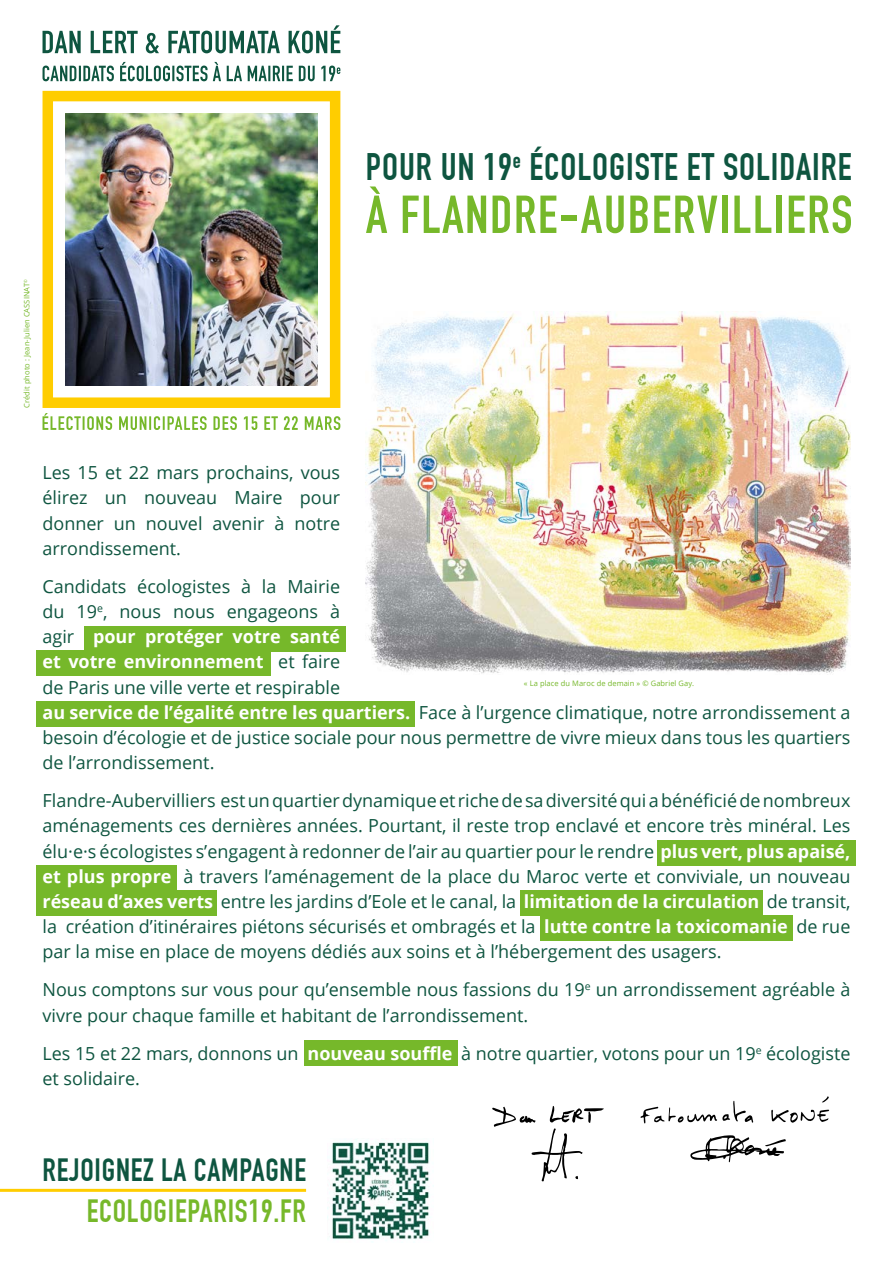
<style>
.page{position:relative;width:893px;height:1263px;background:#fff}
.page>*{position:absolute;margin:0;border:0;box-sizing:border-box;transform-origin:0 0}
.t1{font:700 52.5px "DIN Condensed";letter-spacing:.03em;color:#76b82a}
.t2{font:700 37.5px "DIN Condensed";letter-spacing:.025em;color:#0e5540}
.t3{font:700 31.5px "DIN Condensed";letter-spacing:.025em;color:#0e5540}
.t4{font:700 31.5px "DIN Condensed";letter-spacing:.025em;color:#76b82a}
.t5{font:18px/25.2px "Open Sans";color:#0e5540}
.t6{font:7.5px "Open Sans";letter-spacing:.01em;color:#76b82a}
.s1{font-weight:700;color:#fff}
</style>
<div class="page">
<div style="left:84px;top:626px;width:262px;height:25px;background:#76b82a"></div>
<div style="left:37px;top:650px;width:234px;height:26px;background:#76b82a"></div>
<div style="left:37px;top:701px;width:378px;height:26px;background:#76b82a"></div>
<div style="left:37px;top:865px;width:140px;height:25px;background:#76b82a"></div>
<div style="left:657px;top:840px;width:199px;height:26px;background:#76b82a"></div>
<div style="left:520px;top:890px;width:243px;height:26px;background:#76b82a"></div>
<div style="left:37px;top:890px;width:180px;height:26px;background:#76b82a"></div>
<div style="left:540px;top:915px;width:252px;height:26px;background:#76b82a"></div>
<div style="left:304px;top:1040px;width:153px;height:26px;background:#76b82a"></div>
<hr style="left:0;top:1189px;width:306px;height:3px;background:#ffcd00">
<img style="left:327px;top:1139px;width:103px;height:101px">
<svg style="left:492px;top:1106px;width:112px;height:75px"></svg>
<svg style="left:771px;top:1109px;width:58px;height:14px"></svg>
<svg style="left:690px;top:1135px;width:96px;height:27px"></svg>
<svg style="left:640px;top:1101px;width:113px;height:23px"></svg>
<svg style="left:822px;top:1096px;width:7px;height:6px"></svg>
<svg style="left:43px;top:62px;width:297px;height:19px"></svg>
<svg style="left:43px;top:25px;width:297px;height:28px"></svg>
<img style="left:366px;top:311px;width:484px;height:363px">
<svg style="left:42px;top:90px;width:299px;height:318px"></svg>
<img style="left:65px;top:113px;width:252px;height:272px">
<svg style="left:43px;top:413px;width:297px;height:17px"></svg>
<p class="t6" style="left:22px;top:408px;width:131px;rotate:-90deg">Crédit photo : Jean-Julien CASSINAT<sup>©</sup></p>
<h2 class="t2" style="left:366px;top:145px;width:487px">POUR UN 19<sup>e</sup> ÉCOLOGISTE ET SOLIDAIRE</h2>
<h1 class="t1" style="left:366px;top:184px;width:488px">À FLANDRE-AUBERVILLIERS</h1>
<p class="t5" style="left:43px;top:460px;width:299px;text-align:justify">Les 15 et 22 mars prochains, vous élirez un nouveau Maire pour donner un nouvel avenir à notre arrondissement.</p>
<p class="t5" style="left:43px;top:573px;width:809px">Candidats écologistes à la Mairie<br>du 19<sup>e</sup>, nous nous engageons à<br>agir <span class="s1">pour protéger votre santé<br>et votre environnement</span> et faire<br>de Paris une ville verte et respirable<br><span class="s1">au service de l’égalité entre les quartiers.</span> Face à l’urgence climatique, notre arrondissement a besoin d’écologie et de justice sociale pour nous permettre de vivre mieux dans tous les quartiers de l’arrondissement.</p>
<p class="t5" style="left:43px;top:787px;width:809px;text-align:justify">Flandre-Aubervilliers est un quartier dynamique et riche de sa diversité qui a bénéficié de nombreux aménagements ces dernières années. Pourtant, il reste trop enclavé et encore très minéral. Les élu·e·s écologistes s’engagent à redonner de l’air au quartier pour le rendre <span class="s1">plus vert, plus apaisé, et plus propre</span> à travers l’aménagement de la place du Maroc verte et conviviale, un nouveau <span class="s1">réseau d’axes verts</span> entre les jardins d’Eole et le canal, la <span class="s1">limitation de la circulation</span> de transit, la création d’itinéraires piétons sécurisés et ombragés et la <span class="s1">lutte contre la toxicomanie</span> de rue par la mise en place de moyens dédiés aux soins et à l’hébergement des usagers.</p>
<p class="t5" style="left:43px;top:977px;width:809px">Nous comptons sur vous pour qu’ensemble nous fassions du 19<sup>e</sup> un arrondissement agréable à vivre pour chaque famille et habitant de l’arrondissement.</p>
<p class="t5" style="left:43px;top:1040px;width:809px">Les 15 et 22 mars, donnons un <span class="s1">nouveau souffle</span> à notre quartier, votons pour un 19<sup>e</sup> écologiste et solidaire.</p>
<p class="t6" style="left:524px;top:678px;width:172px">« La place du Maroc de demain » © Gabriel Gay.</p>
<h3 class="t3" style="left:43px;top:1152px;width:265px">REJOIGNEZ LA CAMPAGNE</h3>
<h3 class="t4" style="left:87px;top:1192px;width:221px">ECOLOGIEPARIS19.FR</h3>
</div>
